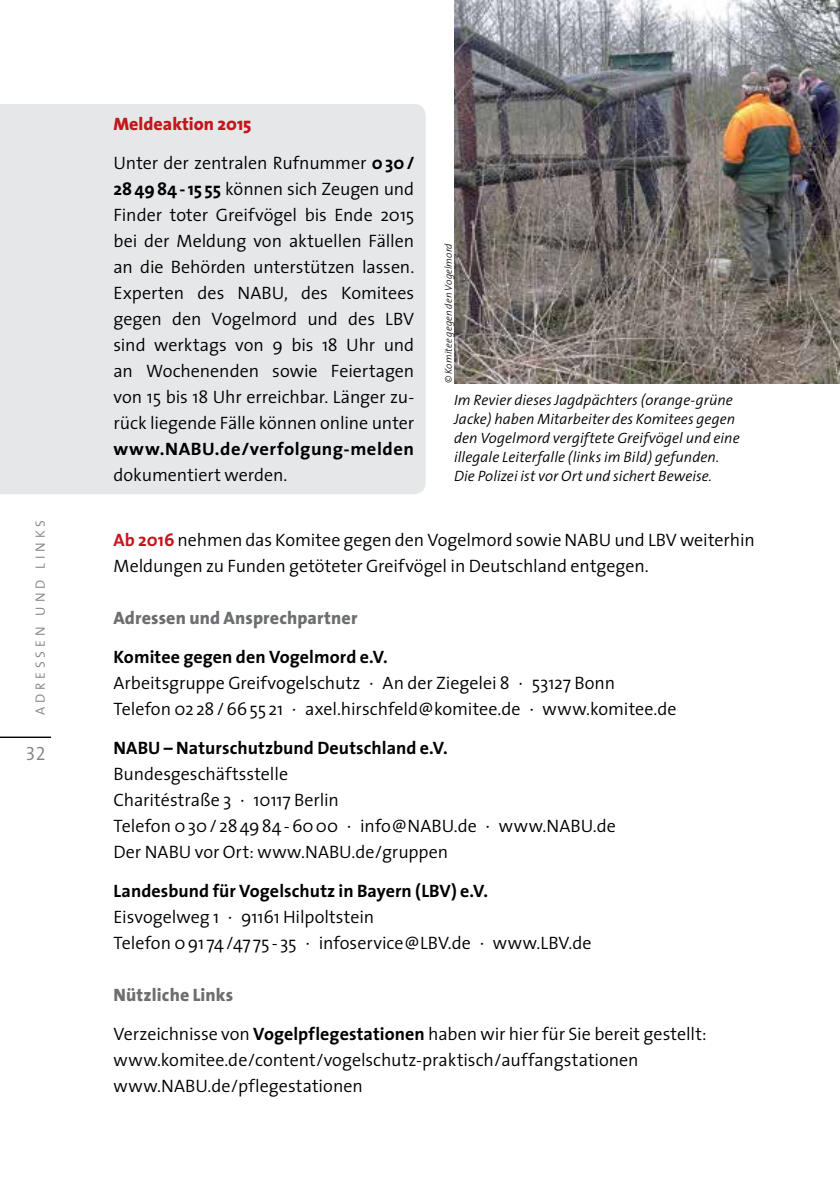
<style>
.page{position:relative;width:840px;height:1191px;background:#fff}
.page>*{position:absolute;margin:0;border:0;box-sizing:border-box;transform-origin:0 0}
.t1{font:19.2px "The Sans Semi Light Caps";color:#808285}
.t2{font:300 18px/26px "The Sans";letter-spacing:-.005em;color:#000}
.t3{font:700 18px "The Sans";letter-spacing:.005em;color:#000}
.t4{font:700 18px "The Sans";letter-spacing:.025em;color:#000}
.t5{font:800 18px "The Sans";letter-spacing:.01em;color:#6d6e71}
.t6{font:italic 300 15px/19px "The Sans";letter-spacing:.005em;color:#000}
.t7{font:300 13.4px "The Sans";letter-spacing:.285em;color:#808285}
.t8{font:italic 300 10px "The Sans";letter-spacing:.015em;color:#000}
.s1{font-weight:800;color:#c4161c}
.s2{font-weight:700}
.s3{font-weight:700;color:#c4161c}
.s4{font-weight:800;color:#6d6e71}
</style>
<div class="page">
<div style="left:0;top:104px;width:425px;height:390px;background:#e6e7e8"></div>
<hr style="left:0;top:736px;width:51px;height:2px;background:#000">
<img style="left:454px;top:0;width:385px;height:383px">
<p class="t7" style="left:29px;top:715px;width:197px;rotate:-90deg">adressen und links</p>
<p class="t1" style="left:26px;top:737px;width:21px">32</p>
<p class="t2" style="left:113px;top:104px;width:302px;line-height:39px"><span class="s1">Meldeaktion 2015<br></span>Unter der zentralen Rufnummer <span class="s2">030/</span></p>
<p class="t2" style="left:113px;top:175px;width:302px;text-align:justify"><span class="s2">284984-15 55</span> können sich Zeugen und Finder toter Greifvögel bis Ende 2015 bei der Meldung von aktuellen Fällen an die Behörden unterstützen lassen.<br>Experten des NABU, des Komitees gegen den Vogelmord und des LBV sind werktags von 9 bis 18 Uhr und an Wochenenden sowie Feiertagen von 15 bis 18 Uhr erreichbar. Länger zu&shy;rück liegende Fälle können online unter</p>
<p class="t4" style="left:113px;top:434px;width:302px">www.NABU.de/verfolgung-melden</p>
<p class="t2" style="left:113px;top:461px;width:175px">dokumentiert werden.</p>
<p class="t8" style="left:440px;top:383px;width:141px;rotate:-90deg">© Komitee gegen den Vogelmord</p>
<p class="t6" style="left:454px;top:390px;width:287px">Im Revier dieses Jagdpächters (orange-grüne Jacke) haben Mitarbeiter des Komitees gegen den Vogelmord vergiftete Greifvögel und eine illegale Leiterfalle (links im Bild) gefunden.<br>Die Polizei ist vor Ort und sichert Beweise.</p>
<p class="t2" style="left:113px;top:526px;width:642px"><span class="s3">Ab 2016</span> nehmen das Komitee gegen den Vogelmord sowie NABU und LBV weiterhin<br>Meldungen zu Funden getöteter Greifvögel in Deutschland entgegen.</p>
<p class="t5" style="left:113px;top:603px;width:245px">Adressen und Ansprechpartner</p>
<p class="t3" style="left:113px;top:642px;width:275px">Komitee gegen den Vogelmord e.V.</p>
<p class="t2" style="left:113px;top:669px;width:564px">Arbeitsgruppe Greifvogelschutz · An der Ziegelei 8 · 53127 Bonn<br>Telefon 02 28/6655 21 · axel.hirschfeld@komitee.de · www.komitee.de</p>
<p class="t3" style="left:113px;top:733px;width:336px">NABU – Naturschutzbund Deutschland e.V.</p>
<p class="t2" style="left:113px;top:760px;width:306px">Bundesgeschäftsstelle<br>Charitéstraße 3 · 10117 Berlin<br>Telefon 030/ 284984-6000 · info@nabu</p>
<p class="t2" style="left:453px;top:812px;width:105px">.de · www.nabu</p>
<p class="t2" style="left:592px;top:812px;width:25px">.de</p>
<p class="t2" style="left:113px;top:838px;width:336px">Der NABU vor Ort: www.NABU.de/gruppen</p>
<p class="t3" style="left:113px;top:876px;width:376px">Landesbund für Vogelschutz in Bayern (LBV) e.V.</p>
<p class="t2" style="left:113px;top:903px;width:479px">Eisvogelweg 1 · 91161 Hilpoltstein<br>Telefon 091 74/47 75 - 35 · infoservice@lbv.de · www.lbv.de</p>
<p class="t2" style="left:113px;top:975px;width:594px;line-height:39px"><span class="s4">Nützliche Links<br></span>Verzeichnisse von <span class="s2">Vogelpflegestationen</span> haben wir hier für Sie bereit gestellt:</p>
<p class="t2" style="left:113px;top:1046px;width:526px">www.komitee.de/content/vogelschutz-praktisch/auffangstationen www.nabu</p>
<p class="t2" style="left:207px;top:1072px;width:157px">.de/pflegestationen</p>
</div>
